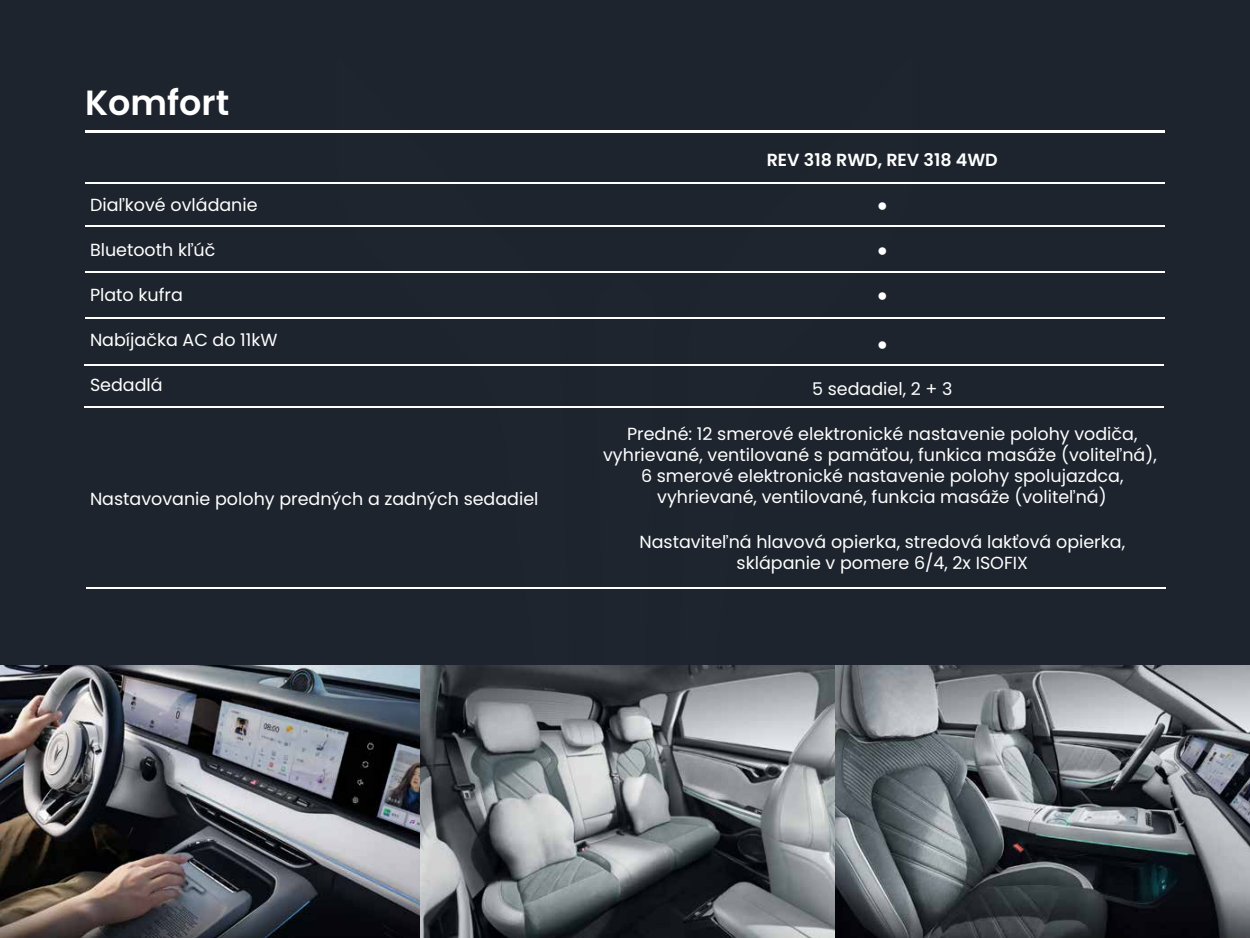
<style>
.page{position:relative;width:1250px;height:938px;background:#1d242d}
.page>*{position:absolute;margin:0;border:0;box-sizing:border-box;transform-origin:0 0}
.t1{font:600 35px "Poppins";color:#fff}
.t2{font:17.5px/21px "Poppins";color:#fff;text-align:center}
.t3{font:600 17.5px "Poppins";color:#fff}
.t4{font:17.5px "Arial";color:#fff}
</style>
<div class="page">
<svg style="left:677px;top:132px;width:237px;height:456px"></svg>
<svg style="left:336px;top:132px;width:236px;height:456px"></svg>
<svg style="left:594px;top:317px;width:61px;height:271px"></svg>
<hr style="left:85px;top:130px;width:1080px;height:2px;background:#fff">
<hr style="left:85px;top:182px;width:1080px;height:2px;background:#fff">
<hr style="left:85px;top:225px;width:1080px;height:1px;background:#fff">
<hr style="left:85px;top:271px;width:1080px;height:1px;background:#fff">
<hr style="left:85px;top:318px;width:1080px;height:1px;background:#fff">
<hr style="left:84px;top:364px;width:1080px;height:1px;background:#fff">
<hr style="left:84px;top:406px;width:1080px;height:2px;background:#fff">
<hr style="left:86px;top:588px;width:1080px;height:1px;background:#fff">
<img style="left:0;top:665px;width:1250px;height:273px">
<h1 class="t1" style="left:85px;top:82px;width:146px">Komfort</h1>
<p class="t2" style="left:90px;top:194px;width:169px">Diaľkové ovládanie</p>
<p class="t2" style="left:90px;top:239px;width:127px">Bluetooth kľúč</p>
<p class="t2" style="left:90px;top:284px;width:94px">Plato kufra</p>
<p class="t2" style="left:90px;top:329px;width:189px">Nabíjačka AC do 11kW</p>
<p class="t2" style="left:90px;top:374px;width:74px">Sedadlá</p>
<p class="t2" style="left:90px;top:488px;width:450px">Nastavovanie polohy predných a zadných sedadiel</p>
<p class="t3" style="left:767px;top:149px;width:233px">REV 318 RWD, REV 318 4WD</p>
<p class="t4" style="left:877px;top:193px;width:12px">●</p>
<p class="t4" style="left:877px;top:238px;width:12px">●</p>
<p class="t4" style="left:877px;top:283px;width:12px">●</p>
<p class="t4" style="left:877px;top:331px;width:12px">●</p>
<p class="t2" style="left:812px;top:378px;width:142px">5 sedadiel, 2 + 3</p>
<p class="t2" style="left:603px;top:423px;width:555px">Predné: 12 smerové elektronické nastavenie polohy vodiča, vyhrievané, ventilované s pamäťou, funkica masáže (voliteľná), 6 smerové elektronické nastavenie polohy spolujazdca, vyhrievané, ventilované, funkcia masáže (voliteľná)</p>
<p class="t2" style="left:639px;top:531px;width:487px">Nastaviteľná hlavová opierka, stredová lakťová opierka, sklápanie v pomere 6/4, 2x ISOFIX</p>
</div>
